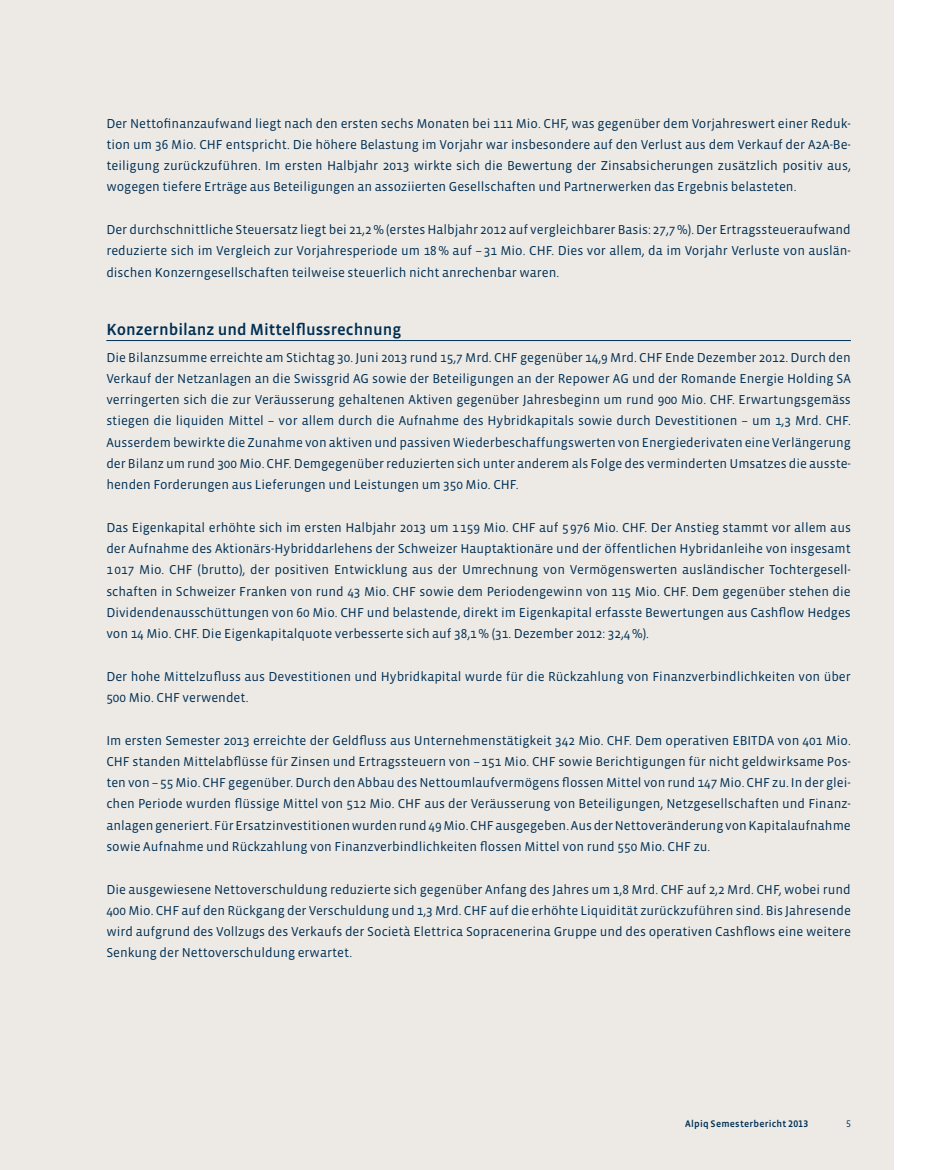
<style>
.page{position:relative;width:936px;height:1170px;background:#fff}
.page>*{position:absolute;margin:0;border:0;box-sizing:border-box;transform-origin:0 0}
.t1{font:500 16.5px "Vista Sans OTCE";color:#002f53}
.t2{font:13.2px/21.3px "Vista Sans OTCE";color:#002f53;text-align:justify}
.t3{font:500 9.75px "Vista Sans OTCE";letter-spacing:.02em;color:#002f53}
.t4{font:9.75px "Vista Sans OTCE";color:#002f53}
</style>
<div class="page">
<div style="left:0;top:0;width:893px;height:1169px;background:#edeae6"></div>
<hr style="left:106px;top:340px;width:744px;height:1px;background:#002f53">
<p class="t2" style="left:106px;top:113px;width:746px">Der Nettofinanzaufwand liegt nach den ersten sechs Monaten bei 111 Mio. CHF, was gegenüber dem Vorjahreswert einer Reduk&shy;tion um 36 Mio. CHF entspricht. Die höhere Belastung im Vorjahr war insbesondere auf den Verlust aus dem Verkauf der A2A-Be&shy;teiligung zurückzuführen. Im ersten Halbjahr 2013 wirkte sich die Bewertung der Zinsabsicherungen zusätzlich positiv aus, wogegen tiefere Erträge aus Beteiligungen an assoziierten Gesellschaften und Partnerwerken das Ergebnis belasteten.</p>
<p class="t2" style="left:106px;top:219px;width:746px">Der durchschnittliche Steuersatz liegt bei 21,2% (erstes Halbjahr 2012 auf vergleichbarer Basis: 27,7%). Der Ertragssteueraufwand reduzierte sich im Vergleich zur Vorjahresperiode um 18% auf –31 Mio. CHF. Dies vor allem, da im Vorjahr Verluste von auslän&shy;dischen Konzerngesellschaften teilweise steuerlich nicht anrechenbar waren.</p>
<p class="t1" style="left:106px;top:321px;width:296px">Konzernbilanz und Mittelflussrechnung</p>
<p class="t2" style="left:106px;top:347px;width:746px">Die Bilanzsumme erreichte am Stichtag 30. Juni 2013 rund 15,7 Mrd. CHF gegenüber 14,9 Mrd. CHF Ende Dezember 2012. Durch den Verkauf der Netzanlagen an die Swissgrid AG sowie der Beteiligungen an der Repower AG und der Romande Energie Holding SA verringerten sich die zur Veräusserung gehaltenen Aktiven gegenüber Jahresbeginn um rund 900 Mio. CHF. Erwartungsgemäss stiegen die liquiden Mittel – vor allem durch die Aufnahme des Hybridkapitals sowie durch Devestitionen – um 1,3 Mrd. CHF.<br>Ausserdem bewirkte die Zunahme von aktiven und passiven Wiederbeschaffungswerten von Energiederivaten eine Verlängerung der Bilanz um rund 300 Mio. CHF. Demgegenüber reduzierten sich unter anderem als Folge des verminderten Umsatzes die ausste&shy;henden Forderungen aus Lieferungen und Leistungen um 350 Mio. CHF.</p>
<p class="t2" style="left:106px;top:517px;width:746px">Das Eigenkapital erhöhte sich im ersten Halbjahr 2013 um 1159 Mio. CHF auf 5976 Mio. CHF. Der Anstieg stammt vor allem aus der Aufnahme des Aktionärs-Hybriddarlehens der Schweizer Hauptaktionäre und der öffentlichen Hybridanleihe von insgesamt 1017 Mio. CHF (brutto), der positiven Entwicklung aus der Umrechnung von Vermögenswerten ausländischer Tochtergesell&shy;schaften in Schweizer Franken von rund 43 Mio. CHF sowie dem Periodengewinn von 115 Mio. CHF. Dem gegenüber stehen die Dividendenausschüttungen von 60 Mio. CHF und belastende, direkt im Eigenkapital erfasste Bewertungen aus Cashflow Hedges von 14 Mio. CHF. Die Eigenkapitalquote verbesserte sich auf 38,1% (31. Dezember 2012: 32,4%).</p>
<p class="t2" style="left:106px;top:666px;width:746px">Der hohe Mittelzufluss aus Devestitionen und Hybridkapital wurde für die Rückzahlung von Finanzverbindlichkeiten von über<br>500 Mio. CHF verwendet.</p>
<p class="t2" style="left:106px;top:729px;width:746px">Im ersten Semester 2013 erreichte der Geldfluss aus Unternehmenstätigkeit 342 Mio. CHF. Dem operativen EBITDA von 401 Mio.<br>CHF standen Mittelabflüsse für Zinsen und Ertragssteuern von –151 Mio. CHF sowie Berichtigungen für nicht geldwirksame Pos&shy;ten von – 55 Mio. CHF gegenüber. Durch den Abbau des Nettoumlaufvermögens flossen Mittel von rund 147 Mio. CHF zu. In der glei&shy;chen Periode wurden flüssige Mittel von 512 Mio. CHF aus der Veräusserung von Beteiligungen, Netzgesellschaften und Finanz&shy;anlagen generiert. Für Ersatzinvestitionen wurden rund 49 Mio. CHF ausgegeben. Aus der Nettoveränderung von Kapitalaufnahme sowie Aufnahme und Rückzahlung von Finanzverbindlichkeiten flossen Mittel von rund 550 Mio. CHF zu.</p>
<p class="t2" style="left:106px;top:878px;width:746px">Die ausgewiesene Nettoverschuldung reduzierte sich gegenüber Anfang des Jahres um 1,8 Mrd. CHF auf 2,2 Mrd. CHF, wobei rund 400 Mio. CHF auf den Rückgang der Verschuldung und 1,3 Mrd. CHF auf die erhöhte Liquidität zurückzuführen sind. Bis Jahresende wird aufgrund des Vollzugs des Verkaufs der Società Elettrica Sopracenerina Gruppe und des operativen Cashflows eine weitere Senkung der Nettoverschuldung erwartet.</p>
<p class="t3" style="left:685px;top:1118px;width:124px">Alpiq Semesterbericht 2013</p>
<p class="t4" style="left:846px;top:1118px;width:6px">5</p>
</div>
